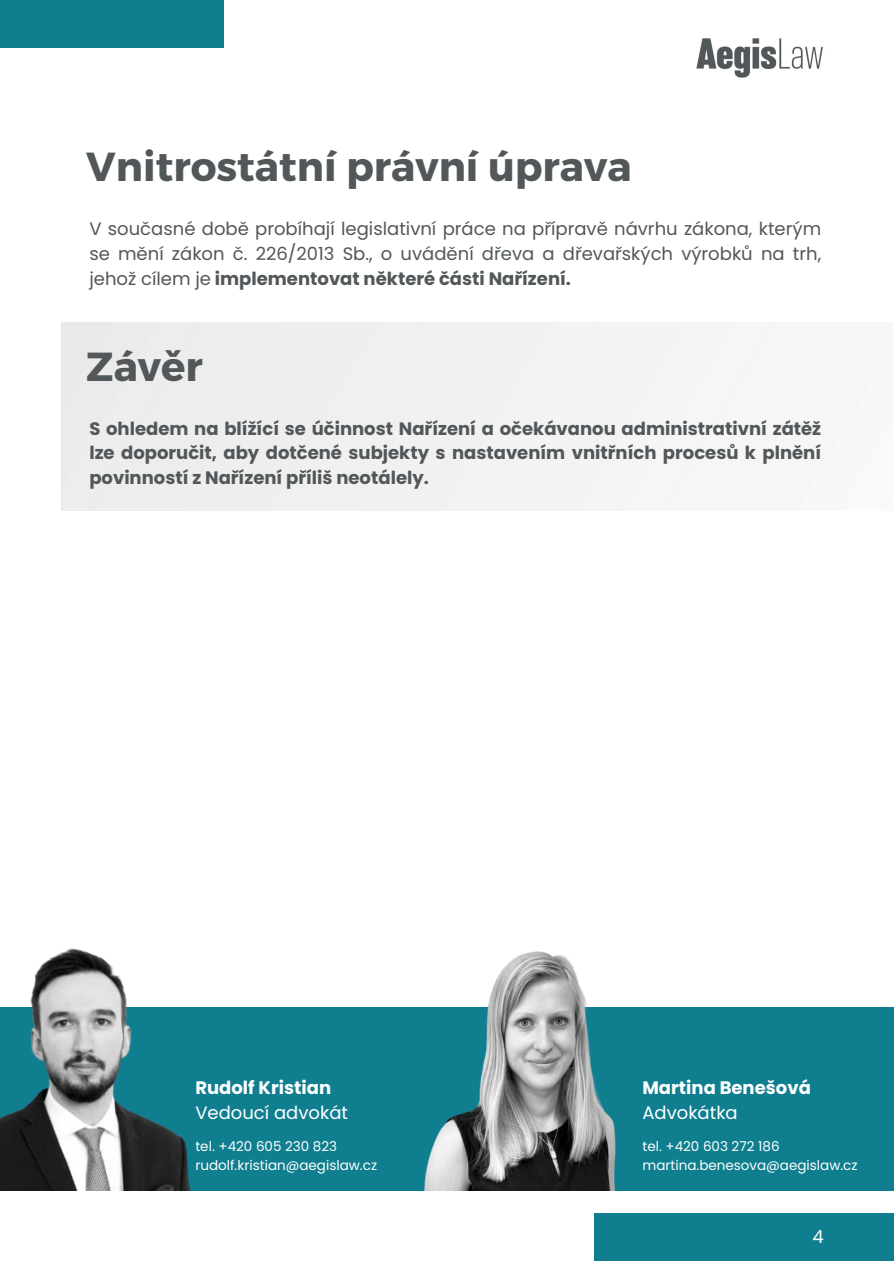
<style>
.page{position:relative;width:894px;height:1264px;background:#fff}
.page>*{position:absolute;margin:0;border:0;box-sizing:border-box;transform-origin:0 0}
.t1{font:700 40.5px "Montserrat";color:#52575a}
.t2{font:18px/24.8px "Poppins";color:#52575a;text-align:justify}
.t3{font:700 18px/24.8px "Poppins";color:#52575a;text-align:justify}
.t4{font:700 18px/24.8px "Poppins";color:#fff}
.t5{font:18px "Poppins";color:#fff}
.t6{font:13.5px "Poppins";color:#fff}
.s1{font-weight:700}
.s2{font-weight:400}
</style>
<div class="page">
<div style="left:0;top:0;width:223px;height:48px;background:#0f7e8f"></div>
<div style="left:594px;top:1213px;width:299px;height:48px;background:#0f7e8f"></div>
<img style="left:696px;top:38px;width:127px;height:40px">
<div style="left:0;top:1006px;width:893px;height:184px;background:#0f7e8f"></div>
<img style="left:0;top:948px;width:211px;height:242px">
<img style="left:390px;top:951px;width:272px;height:239px">
<h2 class="t1" style="left:86px;top:141px;width:546px">Vnitrostátní právní úprava</h2>
<p class="t2" style="left:89px;top:217px;width:733px">V současné době probíhají legislativní práce na přípravě návrhu zákona, kterým se mění zákon č. 226/2013 Sb., o uvádění dřeva a dřevařských výrobků na trh, jehož cílem je <span class="s1">implementovat některé části Nařízení.</span></p>
<p class="t1" style="left:86px;top:340px;width:118px">Závěr</p>
<h3 class="t3" style="left:89px;top:416px;width:733px">S ohledem na blížící se účinnost Nařízení a očekávanou administrativní zátěž lze doporučit, aby dotčené subjekty s nastavením vnitřních procesů k plnění povinností z Nařízení příliš neotálely.</h3>
<p class="t4" style="left:195px;top:1075px;width:154px">Rudolf Kristian<br><span class="s2">Vedoucí advokát</span></p>
<p class="t6" style="left:195px;top:1137px;width:143px">tel. +420 605 230 823</p>
<h3 class="t6" style="left:195px;top:1155px;width:183px">rudolf.kristian@aegislaw.cz</h3>
<p class="t4" style="left:642px;top:1075px;width:170px">Martina Benešová<br><span class="s2">Advokátka</span></p>
<p class="t6" style="left:642px;top:1137px;width:139px">tel. +420 603 272 186</p>
<p class="t6" style="left:642px;top:1155px;width:216px">martina.benesova@aegislaw.cz</p>
<h1 class="t5" style="left:812px;top:1224px;width:13px">4</h1>
</div>
